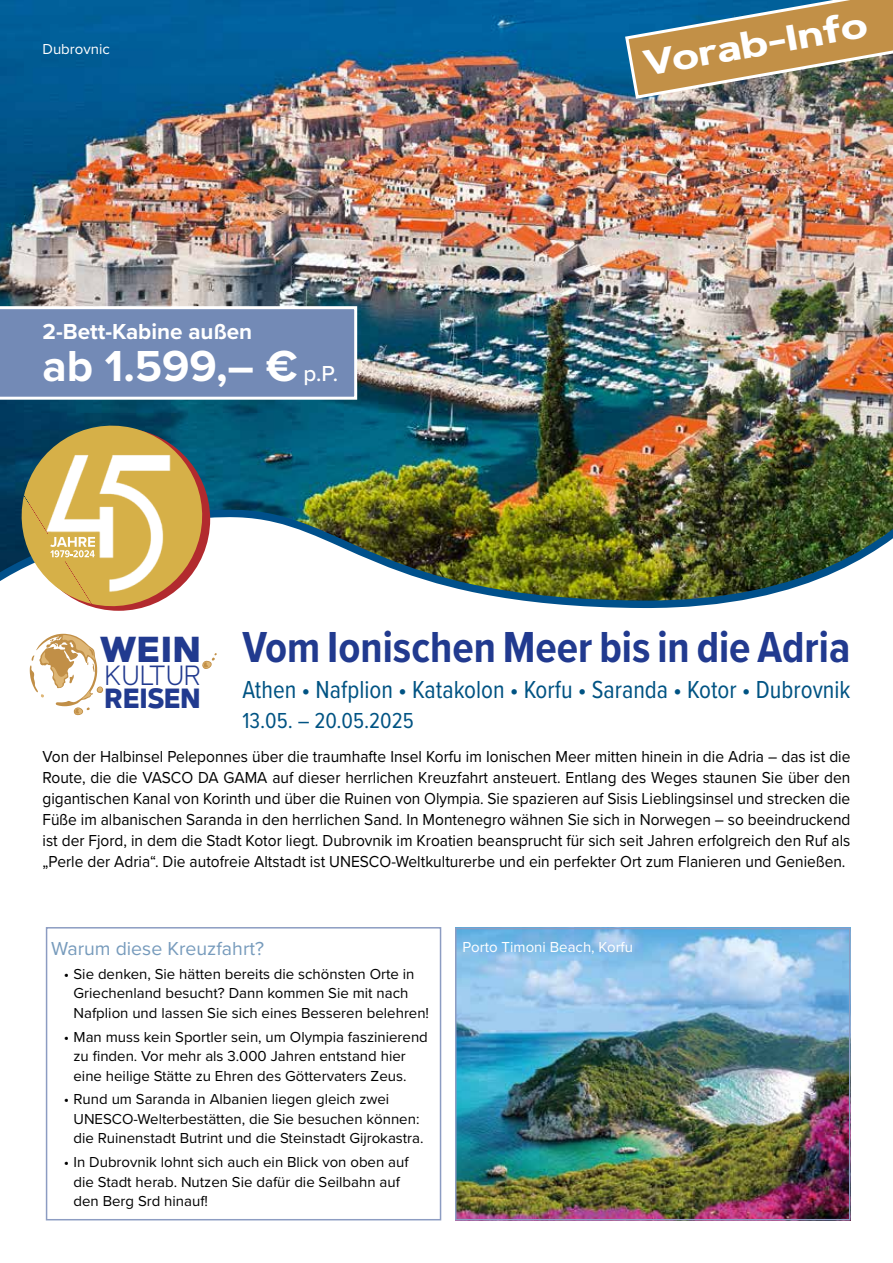
<style>
.page{position:relative;width:893px;height:1263px;background:#fff}
.page>*{position:absolute;margin:0;border:0;box-sizing:border-box;transform-origin:0 0}
.t1{font:700 45px "Proxima Nova Cond";color:#213a8f}
.t2{font:700 45px "Proxima Nova";color:#fff}
.t3{font:700 36px "Artegra Sans";color:#fff;scale:1.15 1}
.t4{font:800 36px "Artegra Sans";color:#213a8f}
.t5{font:300 27.75px "Artegra Sans Alt";letter-spacing:-.01em;color:#213a8f;scale:.95 1}
.t6{font:800 27.75px "Artegra Sans Alt";color:#213a8f;scale:.93 1}
.t7{font:25.5px "Proxima Nova Cond";color:#005383}
.t8{font:700 22.5px "Proxima Nova";color:#fff}
.t9{font:22.5px "Proxima Nova Cond";color:#005383}
.t10{font:19.5px "Proxima Nova";color:#779bbc}
.t11{font:16.5px/21px "Proxima Nova";color:#000;text-align:justify;scale:.94 1}
.t12{font:15px/19.5px "Proxima Nova";color:#000}
.t13{font:15px "Proxima Nova";color:#fff}
.s1{font-weight:500;font-size:22.5px}
</style>
<div class="page">
<div style="left:46px;top:927px;width:395px;height:293px;border:2px solid #8c9cc2"></div>
<img style="left:0;top:0;width:893px;height:608px">
<img style="left:623px;top:0;width:270px;height:101px">
<svg style="left:0;top:306px;width:357px;height:94px;background:#7c92ba"></svg>
<svg style="left:13px;top:417px;width:198px;height:194px"></svg>
<svg style="left:30px;top:634px;width:73px;height:81px"></svg>
<svg style="left:202px;top:653px;width:15px;height:16px"></svg>
<img style="left:458px;top:931px;width:389px;height:286px">
<div style="left:455px;top:928px;width:395px;height:292px;border:2px solid #8c9cc2"></div>
<p class="t13" style="left:43px;top:38px;width:69px">Dubrovnic</p>
<h3 class="t8" style="left:43px;top:315px;width:211px">2-Bett-Kabine außen</h3>
<h1 class="t2" style="left:43px;top:332px;width:297px">ab 1.599,– € <span class="s1">p.P.</span></h1>
<h2 class="t3" style="left:639px;top:37px;width:199px;rotate:-10deg">Vorab-Info</h2>
<h1 class="t1" style="left:242px;top:614px;width:609px">Vom Ionischen Meer bis in die Adria</h1>
<h3 class="t7" style="left:242px;top:671px;width:610px">Athen • Nafplion • Katakolon • Korfu • Saranda • Kotor • Dubrovnik</h3>
<h3 class="t9" style="left:242px;top:704px;width:173px">13.05. – 20.05.2025</h3>
<p class="t11" style="left:43px;top:745px;width:861px">Von der Halbinsel Peleponnes über die traumhafte Insel Korfu im Ionischen Meer mitten hinein in die Adria – das ist die Route, die die VASCO DA GAMA auf dieser herrlichen Kreuzfahrt ansteuert. Entlang des Weges staunen Sie über den gigantischen Kanal von Korinth und über die Ruinen von Olympia. Sie spazieren auf Sisis Lieblingsinsel und strecken die Füße im albanischen Saranda in den herrlichen Sand. In Montenegro wähnen Sie sich in Norwegen – so beeindruckend ist der Fjord, in dem die Stadt Kotor liegt. Dubrovnik im Kroatien beansprucht für sich seit Jahren erfolgreich den Ruf als „Perle der Adria“. Die autofreie Altstadt ist UNESCO-Weltkulturerbe und ein perfekter Ort zum Flanieren und Genießen.</p>
<h2 class="t4" style="left:100px;top:622px;width:102px">WEIN</h2>
<h3 class="t5" style="left:105px;top:656px;width:103px">KULTUR</h3>
<h3 class="t6" style="left:105px;top:677px;width:105px">REISEN</h3>
<p class="t10" style="left:51px;top:934px;width:215px">Warum diese Kreuzfahrt?</p>
<p class="t12" style="left:74px;top:963px;width:357px;text-indent:-10px">• Sie denken, Sie hätten bereits die schönsten Orte in<br>Griechenland besucht? Dann kommen Sie mit nach<br>Nafplion und lassen Sie sich eines Besseren belehren!</p>
<p class="t12" style="left:74px;top:1026px;width:356px;text-indent:-10px">• Man muss kein Sportler sein, um Olympia faszinierend zu finden. Vor mehr als 3.000 Jahren entstand hier eine heilige Stätte zu Ehren des Göttervaters Zeus.</p>
<p class="t12" style="left:74px;top:1089px;width:352px;text-indent:-10px">• Rund um Saranda in Albanien liegen gleich zwei<br>UNESCO-Welterbestätten, die Sie besuchen können: die Ruinenstadt Butrint und die Steinstadt Gijrokastra.</p>
<p class="t12" style="left:74px;top:1152px;width:337px;text-indent:-10px">• In Dubrovnik lohnt sich auch ein Blick von oben auf die Stadt herab. Nutzen Sie dafür die Seilbahn auf den Berg Srd hinauf!</p>
<p class="t13" style="left:463px;top:935px;width:172px">Porto Timoni Beach, Korfu</p>
</div>
